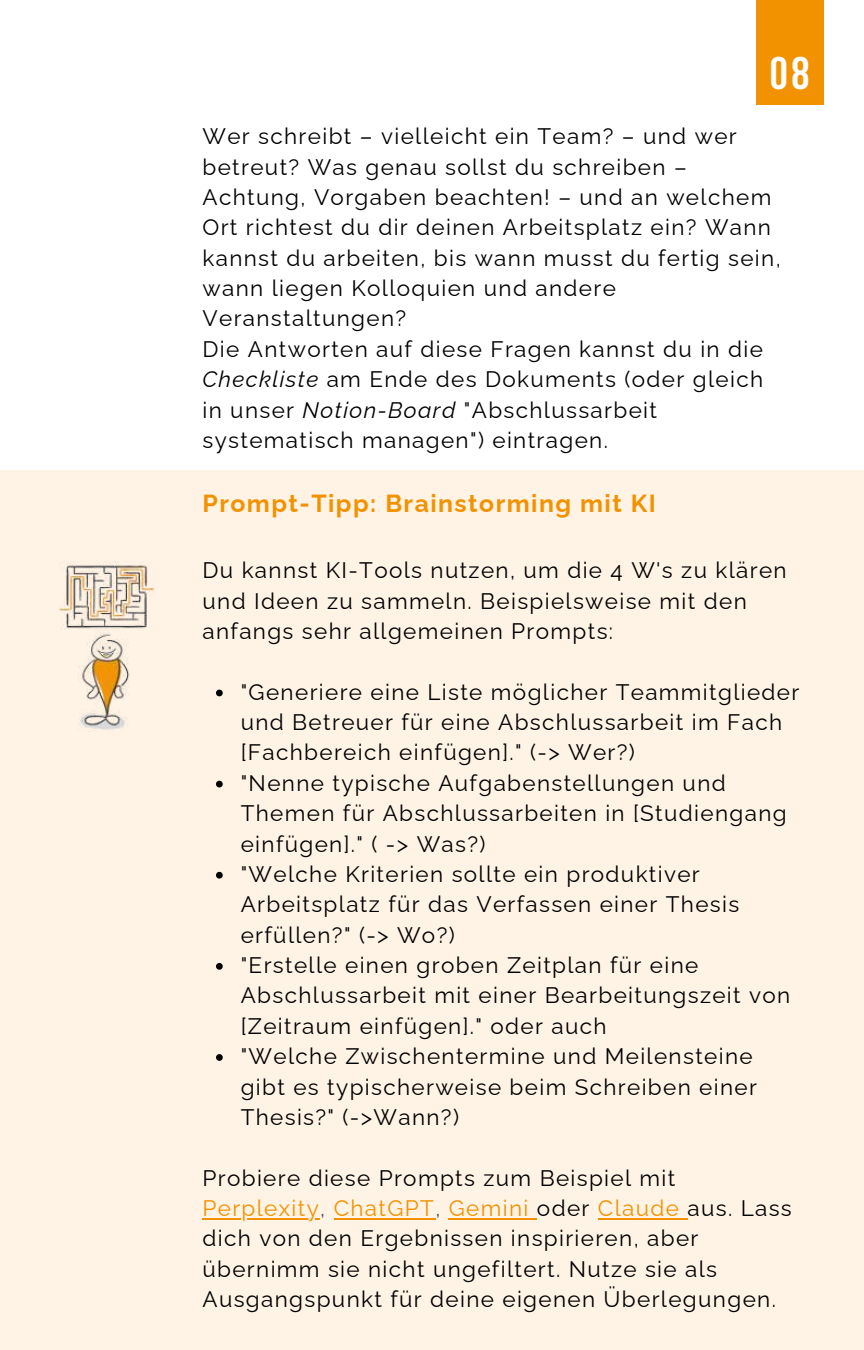
<style>
.page{position:relative;width:864px;height:1350px;background:#fff}
.page>*{position:absolute;margin:0;border:0;box-sizing:border-box;transform-origin:0 0}
.t1{font:700 45.45px "Bebas Neue";color:#fff}
.t2{font:700 24.75px "Raleway";letter-spacing:.06em;color:#f39200}
.t3{font:22.5px/30.4px "Raleway";letter-spacing:.06em;color:#000}
.s1{font-style:italic}
.s2{color:#f39200}
.s3{color:#495052}
</style>
<div class="page">
<div style="left:756px;top:0;width:67px;height:105px;background:#f39200"></div>
<div style="left:0;top:470px;width:864px;height:880px;background:#fff3e6"></div>
<img style="left:59px;top:561px;width:96px;height:170px">
<svg style="left:216px;top:690px;width:7px;height:6px"></svg>
<svg style="left:216px;top:781px;width:7px;height:6px"></svg>
<svg style="left:216px;top:872px;width:7px;height:7px"></svg>
<svg style="left:216px;top:963px;width:7px;height:7px"></svg>
<svg style="left:216px;top:1054px;width:7px;height:7px"></svg>
<hr style="left:202px;top:1218px;width:118px;height:1px;background:#f39200">
<hr style="left:334px;top:1218px;width:101px;height:1px;background:#f39200">
<hr style="left:449px;top:1218px;width:88px;height:1px;background:#f39200">
<hr style="left:598px;top:1218px;width:89px;height:1px;background:#f39200">
<h1 class="t1" style="left:770px;top:55px;width:41px">08</h1>
<p class="t3" style="left:202px;top:121px;width:580px">Wer schreibt – vielleicht ein Team? – und wer betreut? Was genau sollst du schreiben – Achtung, Vorgaben beachten! – und an welchem Ort richtest du dir deinen Arbeitsplatz ein? Wann kannst du arbeiten, bis wann musst du fertig sein, wann liegen Kolloquien und andere Veranstaltungen?<br>Die Antworten auf diese Fragen kannst du in die <span class="s1">Checkliste</span> am Ende des Dokuments (oder gleich in unser <span class="s1">Notion-Board</span> "Abschlussarbeit systematisch managen") eintragen.</p>
<p class="t2" style="left:202px;top:489px;width:455px">Prompt-Tipp: Brainstorming mit KI</p>
<p class="t3" style="left:202px;top:555px;width:586px">Du kannst KI-Tools nutzen, um die 4 W's zu klären und Ideen zu sammeln. Beispielsweise mit den anfangs sehr allgemeinen Prompts:</p>
<p class="t3" style="left:241px;top:677px;width:560px">"Generiere eine Liste möglicher Teammitglieder und Betreuer für eine Abschlussarbeit im Fach [Fachbereich einfügen]." (-&gt; Wer?)<br>"Nenne typische Aufgabenstellungen und Themen für Abschlussarbeiten in [Studiengang einfügen]." ( -&gt; Was?)<br>"Welche Kriterien sollte ein produktiver Arbeitsplatz für das Verfassen einer Thesis erfüllen?" (-&gt; Wo?)<br>"Erstelle einen groben Zeitplan für eine Abschlussarbeit mit einer Bearbeitungszeit von [Zeitraum einfügen]." oder auch<br>"Welche Zwischentermine und Meilensteine gibt es typischerweise beim Schreiben einer Thesis?" (-&gt;Wann?)</p>
<p class="t3" style="left:202px;top:1163px;width:591px">Probiere diese Prompts zum Beispiel mit <span class="s2">Perplexity</span><span class="s3">,</span> <span class="s2">ChatGPT</span><span class="s3">,</span> <span class="s2">Gemini</span> oder <span class="s2">Claude</span> aus. Lass dich von den Ergebnissen inspirieren, aber übernimm sie nicht ungefiltert. Nutze sie als Ausgangspunkt für deine eigenen Überlegungen.</p>
</div>
